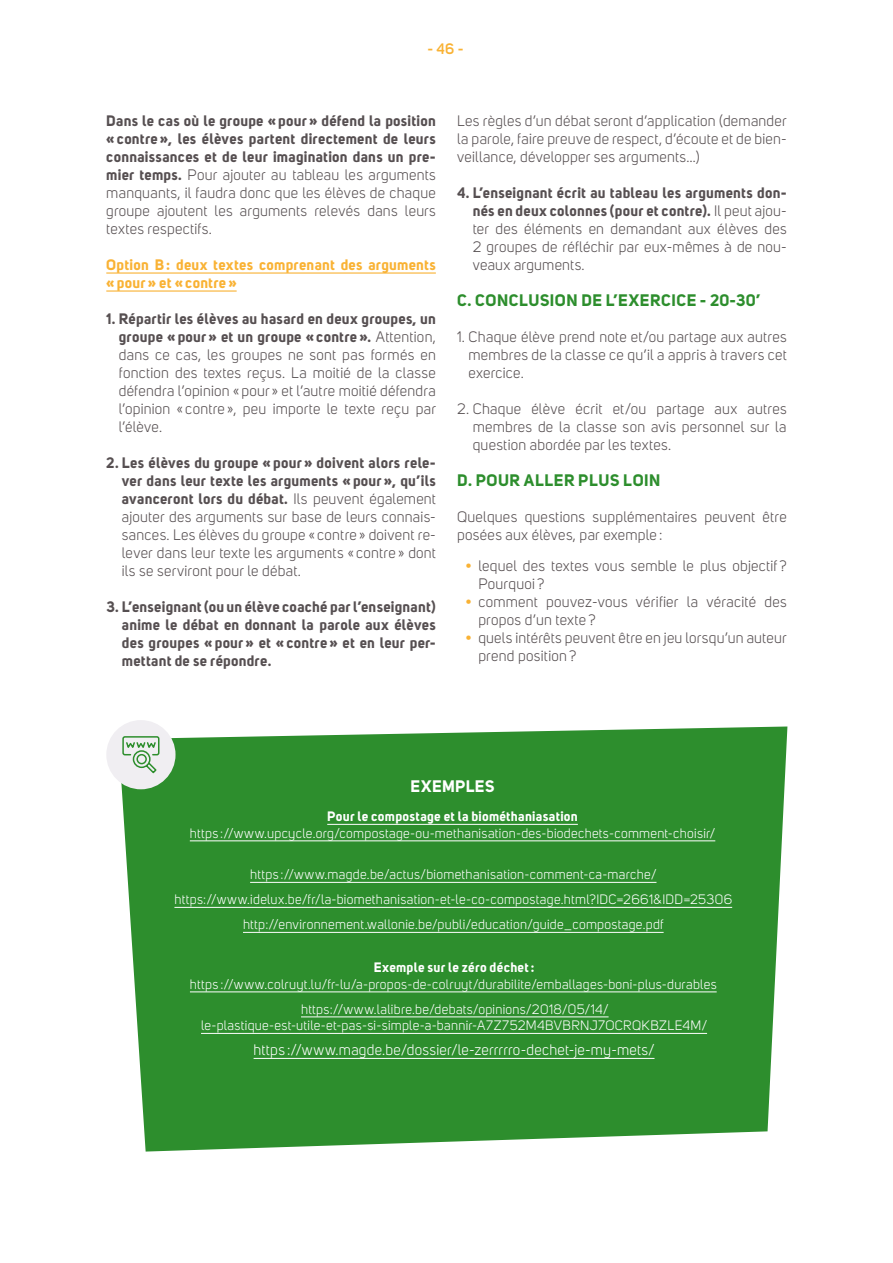
<style>
.page{position:relative;width:893px;height:1263px;background:#fff}
.page>*{position:absolute;margin:0;border:0;box-sizing:border-box;transform-origin:0 0}
.t1{font:700 16.5px "Uni Sans";letter-spacing:.035em;color:#2d8e2d}
.t2{font:700 16.5px "Uni Sans";letter-spacing:.03em;color:#fff}
.t3{font:15px/18px "Uni Sans";letter-spacing:.015em;color:#564f51;text-align:justify}
.t4{font:700 15px/18px "Uni Sans";letter-spacing:.015em;color:#564f51;text-align:justify}
.t5{font:15px "Uni Sans";letter-spacing:.015em;color:#fff}
.t6{font:700 15px/18px "Uni Sans";letter-spacing:.015em;color:#f9b234}
.t7{font:600 15px "Uni Sans";color:#f9b234}
.t8{font:13.5px/25px "Uni Sans";letter-spacing:.025em;color:#fff;text-align:center}
.t9{font:700 13.5px "Uni Sans";letter-spacing:.02em;color:#fff}
.s1{font-weight:400}
.s2{font-weight:700}
.s3{color:#f9b234}
</style>
<div class="page">
<hr style="left:106px;top:272px;width:330px;height:2px;background:#f9b234">
<hr style="left:106px;top:290px;width:131px;height:2px;background:#f9b234">
<svg style="left:121px;top:726px;width:666px;height:425px;background:#3c963c"></svg>
<hr style="left:327px;top:824px;width:251px;height:1px;background:#fff">
<hr style="left:190px;top:841px;width:525px;height:1px;background:#fff">
<hr style="left:250px;top:882px;width:406px;height:1px;background:#fff">
<hr style="left:174px;top:907px;width:558px;height:1px;background:#fff">
<hr style="left:243px;top:932px;width:421px;height:1px;background:#fff">
<hr style="left:190px;top:992px;width:527px;height:1px;background:#fff">
<hr style="left:301px;top:1017px;width:308px;height:1px;background:#fff">
<hr style="left:201px;top:1033px;width:506px;height:1px;background:#fff">
<hr style="left:254px;top:1058px;width:400px;height:1px;background:#fff">
<div style="left:106px;top:720px;width:70px;height:69px;background:#f0eef2;border-radius:50%"></div>
<svg style="left:122px;top:736px;width:38px;height:38px"></svg>
<p class="t7" style="left:427px;top:40px;width:38px">- 46 -</p>
<p class="t4" style="left:106px;top:112px;width:331px">Dans le cas où le groupe « pour » défend la position « contre », les élèves partent directement de leurs connaissances et de leur imagination dans un pre&shy;mier temps. <span class="s1">Pour ajouter au tableau les arguments manquants, il faudra donc que les élèves de chaque groupe ajoutent les arguments relevés dans leurs textes respectifs.</span></p>
<p class="t6" style="left:106px;top:256px;width:331px">Option B: deux textes comprenant des arguments « pour » et « contre »</p>
<p class="t3" style="left:119px;top:310px;width:319px;text-indent:-12px"><span class="s2">1. Répartir les élèves au hasard en deux groupes, un groupe « pour » et un groupe « contre ».</span> Attention, dans ce cas, les groupes ne sont pas formés en fonction des textes reçus. La moitié de la classe défendra l’opinion « pour » et l’autre moitié défendra l’opinion « contre », peu importe le texte reçu par l’élève.</p>
<p class="t3" style="left:122px;top:454px;width:316px;text-indent:-16px"><span class="s2">2. Les élèves du groupe « pour » doivent alors rele&shy;ver dans leur texte les arguments « pour », qu’ils avanceront lors du débat.</span> Ils peuvent également ajouter des arguments sur base de leurs connais&shy;sances. Les élèves du groupe « contre » doivent re&shy;lever dans leur texte les arguments « contre » dont ils se serviront pour le débat.</p>
<p class="t4" style="left:122px;top:598px;width:315px;text-indent:-16px">3. L’enseignant (ou un élève coaché par l’enseignant) anime le débat en donnant la parole aux élèves des groupes « pour » et « contre » et en leur per&shy;mettant de se répondre.</p>
<p class="t3" style="left:457px;top:112px;width:331px">Les règles d’un débat seront d’application (demander la parole, faire preuve de respect, d’écoute et de bien&shy;veillance, développer ses arguments…)</p>
<p class="t3" style="left:473px;top:184px;width:316px;text-indent:-16px"><span class="s2">4. L’enseignant écrit au tableau les arguments don&shy;nés en deux colonnes (pour et contre).</span> Il peut ajou&shy;ter des éléments en demandant aux élèves des 2 groupes de réfléchir par eux-mêmes à de nou&shy;veaux arguments.</p>
<p class="t1" style="left:457px;top:290px;width:305px">C. CONCLUSION DE L’EXERCICE - 20-30’</p>
<p class="t3" style="left:469px;top:328px;width:320px;text-indent:-11px">1. Chaque élève prend note et/ou partage aux autres membres de la classe ce qu’il a appris à travers cet exercice.</p>
<p class="t3" style="left:473px;top:400px;width:315px;text-indent:-16px">2. Chaque élève écrit et/ou partage aux autres membres de la classe son avis personnel sur la question abordée par les textes.</p>
<p class="t1" style="left:457px;top:470px;width:205px">D. POUR ALLER PLUS LOIN</p>
<p class="t3" style="left:457px;top:508px;width:331px">Quelques questions supplémentaires peuvent être posées aux élèves, par exemple :</p>
<p class="t3" style="left:478px;top:557px;width:310px;text-indent:-13px"><span class="s3">•</span> lequel des textes vous semble le plus objectif ?<br>Pourquoi ?</p>
<p class="t3" style="left:478px;top:593px;width:310px;text-indent:-13px"><span class="s3">•</span> comment pouvez-vous vérifier la véracité des propos d’un texte ?</p>
<p class="t3" style="left:478px;top:629px;width:310px;text-indent:-13px"><span class="s3">•</span> quels intérêts peuvent être en jeu lorsqu’un auteur prend position ?</p>
<p class="t2" style="left:411px;top:776px;width:85px">EXEMPLES</p>
<p class="t9" style="left:327px;top:808px;width:252px">Pour le compostage et la biométhaniasation</p>
<p class="t8" style="left:190px;top:821px;width:527px">https ://www.upcycle.org/compostage-ou-methanisation-des-biodechets-comment-choisir/</p>
<p class="t8" style="left:174px;top:862px;width:559px">https ://www.magde.be/actus/biomethanisation-comment-ca-marche/ https://www.idelux.be/fr/la-biomethanisation-et-le-co-compostage.html?IDC=2661&amp;IDD=25306 http://environnement.wallonie.be/publi/education/guide_compostage.pdf</p>
<p class="t9" style="left:374px;top:959px;width:162px">Exemple sur le zéro déchet:</p>
<p class="t8" style="left:190px;top:972px;width:528px">https ://www.colruyt.lu/fr-lu/a-propos-de-colruyt/durabilite/emballages-boni-plus-durables https://www.lalibre.be/debats/opinions/2018/05/14/</p>
<p class="t8" style="left:201px;top:1013px;width:508px">le-plastique-est-utile-et-pas-si-simple-a-bannir-A7Z752M4BVBRNJ7OCRQKBZLE4M/</p>
<p class="t5" style="left:254px;top:1041px;width:402px">https ://www.magde.be/dossier/le-zerrrrro-dechet-je-my-mets/</p>
</div>
